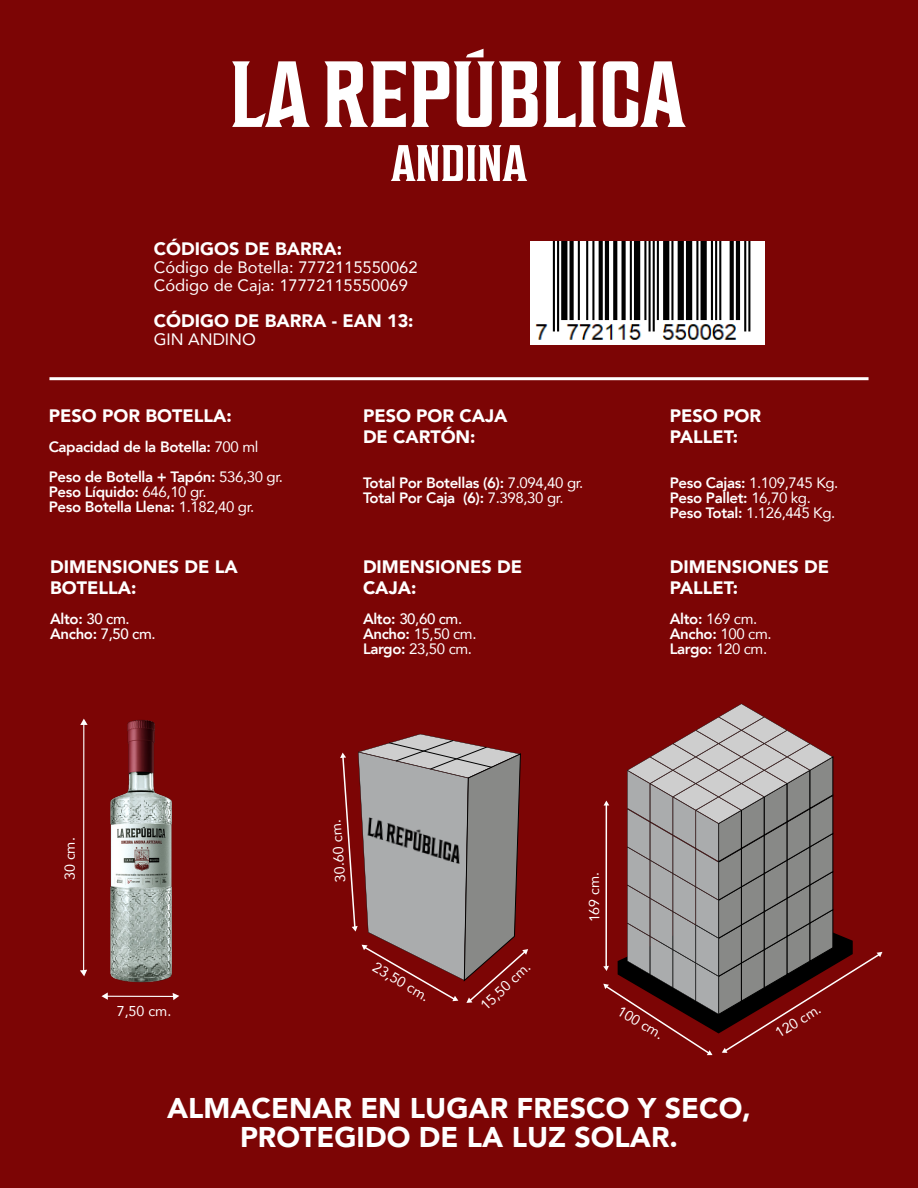
<style>
.page{position:relative;width:918px;height:1188px;background:#7c0505}
.page>*{position:absolute;margin:0;border:0;box-sizing:border-box;transform-origin:0 0}
.t1{font:51.3px "Sheepman";color:#fff}
.t2{font:900 28.5px/28.5px "Avenir";color:#fff;text-align:center}
.t3{font:900 18px/21px "Avenir";color:#fff}
.t4{font:16.5px/18px "Avenir";color:#fff}
.t5{font:800 15px/15px "Avenir";letter-spacing:-.025em;color:#fff}
.t6{font:15px/15px "Avenir";letter-spacing:-.025em;color:#fff}
.t7{font:500 15px/15px "Avenir";color:#fff}
.t8{font:14.25px "Avenir";color:#fff}
.s1{font-weight:400}
.s2{font-weight:800}
.s3{font-weight:500}
</style>
<div class="page">
<svg style="left:232px;top:61px;width:78px;height:66px"></svg>
<svg style="left:603px;top:61px;width:83px;height:66px"></svg>
<svg style="left:325px;top:49px;width:271px;height:78px"></svg>
<img style="left:531px;top:242px;width:233px;height:103px">
<hr style="left:49px;top:377px;width:820px;height:3px;background:#fff">
<svg style="left:340px;top:734px;width:188px;height:269px"></svg>
<img style="left:110px;top:720px;width:62px;height:263px">
<hr style="left:83px;top:721px;width:1px;height:250px;background:#fff">
<svg style="left:80px;top:719px;width:8px;height:6px"></svg>
<svg style="left:80px;top:970px;width:7px;height:6px"></svg>
<hr style="left:104px;top:996px;width:71px;height:1px;background:#fff">
<svg style="left:101px;top:992px;width:7px;height:8px"></svg>
<svg style="left:173px;top:993px;width:6px;height:7px"></svg>
<svg style="left:603px;top:704px;width:279px;height:352px"></svg>
<h1 class="t1" style="left:391px;top:137px;width:137px">ANDINA</h1>
<p class="t3" style="left:154px;top:238px;width:190px">CÓDIGOS DE BARRA:</p>
<p class="t4" style="left:154px;top:258px;width:265px">Código de Botella: 7772115550062<br>Código de Caja: 17772115550069</p>
<p class="t3" style="left:154px;top:310px;width:261px">CÓDIGO DE BARRA - EAN 13:</p>
<p class="t4" style="left:154px;top:330px;width:104px">GIN ANDINO</p>
<p class="t3" style="left:49px;top:404px;width:184px">PESO POR BOTELLA:</p>
<p class="t5" style="left:49px;top:431px;width:236px;line-height:30px">Capacidad de la Botella: <span class="s1">700 ml<br></span>Peso de Botella + Tapón: <span class="s1">536,30 gr.</span></p>
<p class="t5" style="left:49px;top:484px;width:207px">Peso Líquido: <span class="s1">646,10 gr.<br></span>Peso Botella Llena: <span class="s1">1.182,40 gr.</span></p>
<p class="t3" style="left:50px;top:556px;width:189px">DIMENSIONES DE LA<br>BOTELLA:</p>
<p class="t7" style="left:50px;top:611px;width:107px"><span class="s2">Alto:</span> 30 cm.<br><span class="s2">Ancho:</span> 7,50 cm.</p>
<p class="t3" style="left:363px;top:404px;width:146px">PESO POR CAJA<br>DE CARTÓN:</p>
<p class="t5" style="left:363px;top:475px;width:222px">Total Por Botellas (6): <span class="s1">7.094,40 gr.<br></span>Total Por Caja (6): <span class="s1">7.398,30 gr.</span></p>
<p class="t3" style="left:363px;top:556px;width:161px">DIMENSIONES DE<br>CAJA:</p>
<p class="t5" style="left:363px;top:612px;width:115px">Alto: <span class="s3">30,60 cm.<br></span>Ancho: <span class="s1">15,50 cm.<br></span>Largo: <span class="s1">23,50 cm.</span></p>
<p class="t3" style="left:670px;top:404px;width:93px">PESO POR<br>PALLET:</p>
<p class="t6" style="left:670px;top:474px;width:170px"><span class="s2">Peso Cajas:</span> 1.109,745 Kg.<br><span class="s2">Peso Pallet:</span> 16,70 kg.<br><span class="s2">Peso Total:</span> 1.126,445 Kg.</p>
<p class="t3" style="left:670px;top:556px;width:161px">DIMENSIONES DE<br>PALLET:</p>
<p class="t6" style="left:670px;top:611px;width:103px"><span class="s2">Alto:</span> 169 cm.<br><span class="s2">Ancho:</span> 100 cm.<br><span class="s2">Largo:</span> 120 cm.</p>
<p class="t8" style="left:59px;top:880px;width:44px;rotate:-90deg">30 cm.</p>
<p class="t8" style="left:117px;top:1000px;width:56px">7,50 cm.</p>
<p class="t8" style="left:329px;top:883px;width:64px;rotate:-94deg">30.60 cm.</p>
<p class="t8" style="left:380px;top:956px;width:64px;rotate:30deg">23,50 cm.</p>
<p class="t8" style="left:475px;top:999px;width:64px;rotate:-43deg">15,50 cm.</p>
<p class="t8" style="left:583px;top:923px;width:52px;rotate:-91deg">169 cm.</p>
<p class="t8" style="left:625px;top:999px;width:52px;rotate:31deg">100 cm.</p>
<p class="t8" style="left:771px;top:1025px;width:52px;rotate:-32deg">120 cm.</p>
<h2 class="t2" style="left:167px;top:1093px;width:585px">ALMACENAR EN LUGAR FRESCO Y SECO,<br>PROTEGIDO DE LA LUZ SOLAR.</h2>
</div>
